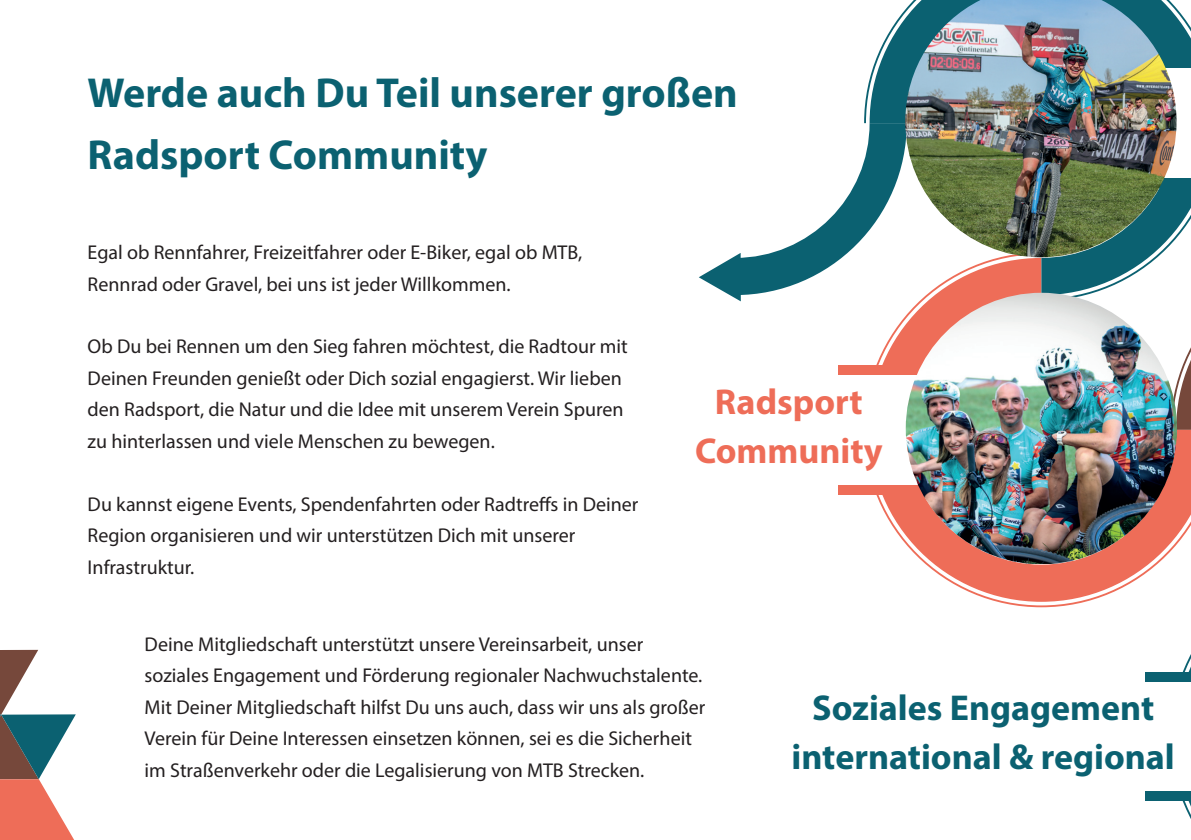
<style>
.page{position:relative;width:1191px;height:840px;background:#fff}
.page>*{position:absolute;margin:0;border:0;box-sizing:border-box;transform-origin:0 0}
.t1{font:700 42px/61.8px "Myriad Pro";color:#0b6171}
.t2{font:700 36px/49px "Myriad Pro";color:#0b6171;text-align:center}
.t3{font:700 36px/49px "Myriad Pro";color:#ee6d58;text-align:center}
.t4{font:20px/31.4px "Myriad Pro";color:#231f20}
</style>
<div class="page">
<div style="left:1145px;top:671px;width:46px;height:10px;background:#0b6171"></div>
<div style="left:1145px;top:791px;width:46px;height:9px;background:#0b6171"></div>
<svg style="left:1170px;top:654px;width:21px;height:165px"></svg>
<svg style="left:869px;top:300px;width:322px;height:301px;fill:#ee6d58"></svg>
<div style="left:838px;top:370px;width:99px;height:119px;background:#fff"></div>
<div style="left:838px;top:365px;width:99px;height:9px;background:#ee6d58"></div>
<div style="left:838px;top:484px;width:99px;height:10px;background:#ee6d58"></div>
<svg style="left:864px;top:8px;width:327px;height:292px"></svg>
<div style="left:1145px;top:63px;width:46px;height:120px;background:#fff"></div>
<div style="left:1145px;top:59px;width:46px;height:9px;background:#0b6171"></div>
<div style="left:1145px;top:178px;width:46px;height:9px;background:#0b6171"></div>
<img style="left:905px;top:0;width:271px;height:257px">
<img style="left:905px;top:292px;width:272px;height:271px;border-radius:133px">
<svg style="left:699px;top:123px;width:207px;height:178px"></svg>
<svg style="left:0;top:649px;width:76px;height:190px"></svg>
<h1 class="t1" style="left:88px;top:60px;width:651px">Werde auch Du Teil unserer großen<br>Radsport Community</h1>
<p class="t4" style="left:88px;top:236px;width:496px">Egal ob Rennfahrer, Freizeitfahrer oder E-Biker, egal ob MTB,<br>Rennrad oder Gravel, bei uns ist jeder Willkommen.</p>
<p class="t4" style="left:88px;top:330px;width:542px">Ob Du bei Rennen um den Sieg fahren möchtest, die Radtour mit Deinen Freunden genießt oder Dich sozial engagierst. Wir lieben den Radsport, die Natur und die Idee mit unserem Verein Spuren zu hinterlassen und viele Menschen zu bewegen.</p>
<p class="t4" style="left:88px;top:488px;width:552px">Du kannst eigene Events, Spendenfahrten oder Radtreffs in Deiner<br>Region organisieren und wir unterstützen Dich mit unserer<br>Infrastruktur.</p>
<h2 class="t3" style="left:695px;top:376px;width:189px">Radsport<br>Community</h2>
<p class="t4" style="left:145px;top:627px;width:562px">Deine Mitgliedschaft unterstützt unsere Vereinsarbeit, unser soziales Engagement und Förderung regionaler Nachwuchstalente.<br>Mit Deiner Mitgliedschaft hilfst Du uns auch, dass wir uns als großer Verein für Deine Interessen einsetzen können, sei es die Sicherheit im Straßenverkehr oder die Legalisierung von MTB Strecken.</p>
<h2 class="t2" style="left:791px;top:681px;width:385px">Soziales Engagement international &amp; regional</h2>
</div>
